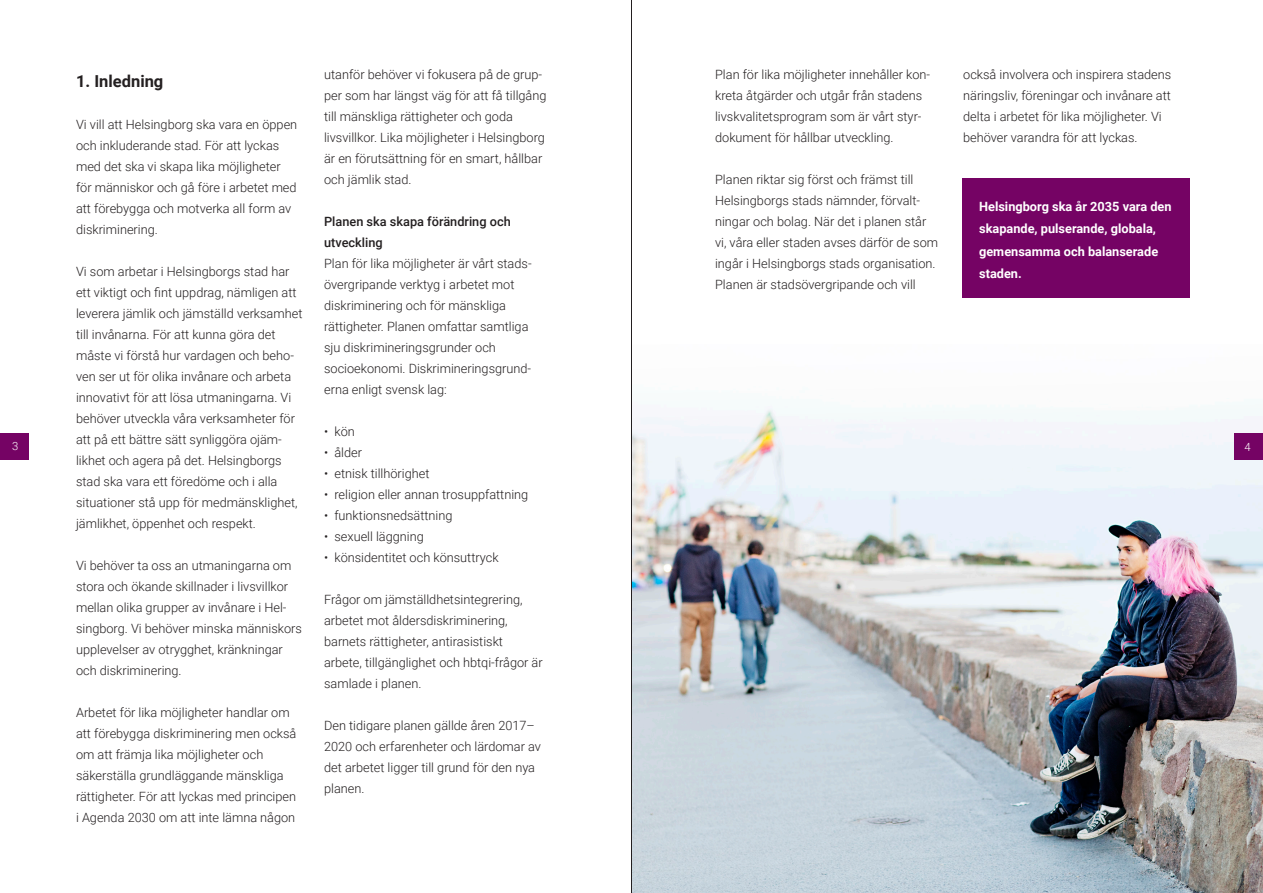
<style>
.page{position:relative;width:1263px;height:893px;background:#fff}
.page>*{position:absolute;margin:0;border:0;box-sizing:border-box;transform-origin:0 0}
.t1{font:700 16.5px "Roboto";color:#231f20}
.t2{font:300 12.75px/21px "Roboto";color:#231f20}
.t3{font:700 12.75px/22.5px "Roboto";color:#fff}
.t4{font:300 11.25px "Roboto";color:#fff}
.s1{font-weight:500}
</style>
<div class="page">
<img style="left:632px;top:408px;width:631px;height:485px">
<div style="left:962px;top:179px;width:228px;height:119px;background:#750364"></div>
<div style="left:1234px;top:433px;width:29px;height:27px;background:#750364"></div>
<div style="left:0;top:433px;width:28px;height:27px;background:#750364"></div>
<hr style="left:631px;top:0;width:1px;height:893px;background:#231f20">
<p class="t2" style="left:715px;top:64px;width:217px">Plan för lika möjligheter innehåller kon&shy;kreta åtgärder och utgår från stadens livskvalitetsprogram som är vårt styr&shy;dokument för hållbar utveckling.</p>
<p class="t2" style="left:715px;top:169px;width:224px">Planen riktar sig först och främst till Helsingborgs stads nämnder, förvalt&shy;ningar och bolag. När det i planen står vi, våra eller staden avses därför de som ingår i Helsingborgs stads organisation.<br>Planen är stadsövergripande och vill</p>
<p class="t2" style="left:963px;top:64px;width:210px">också involvera och inspirera stadens näringsliv, föreningar och invånare att delta i arbetet för lika möjligheter. Vi behöver varandra för att lyckas.</p>
<p class="t2" style="left:324px;top:64px;width:224px">utanför behöver vi fokusera på de grup&shy;per som har längst väg för att få tillgång till mänskliga rättigheter och goda livsvillkor. Lika möjligheter i Helsingborg är en förutsättning för en smart, hållbar och jämlik stad.</p>
<p class="t2" style="left:324px;top:211px;width:208px"><span class="s1">Planen ska skapa förändring och utveckling<br></span>Plan för lika möjligheter är vårt stads&shy;övergripande verktyg i arbetet mot diskriminering och för mänskliga rättigheter. Planen omfattar samtliga sju diskrimineringsgrunder och socioekonomi. Diskrimineringsgrund&shy;erna enligt svensk lag:</p>
<p class="t2" style="left:324px;top:421px;width:32px">• kön</p>
<p class="t2" style="left:324px;top:442px;width:39px">• ålder</p>
<p class="t2" style="left:324px;top:463px;width:107px">• etnisk tillhörighet</p>
<p class="t2" style="left:324px;top:484px;width:206px">• religion eller annan trosuppfattning</p>
<p class="t2" style="left:324px;top:505px;width:130px">• funktionsnedsättning</p>
<p class="t2" style="left:324px;top:526px;width:101px">• sexuell läggning</p>
<p class="t2" style="left:324px;top:547px;width:176px">• könsidentitet och könsuttryck</p>
<p class="t2" style="left:324px;top:589px;width:220px">Frågor om jämställdhetsintegrering, arbetet mot åldersdiskriminering, barnets rättigheter, antirasistiskt arbete, tillgänglighet och hbtqi-frågor är samlade i planen.</p>
<p class="t2" style="left:324px;top:715px;width:218px">Den tidigare planen gällde åren 2017–<br>2020 och erfarenheter och lärdomar av det arbetet ligger till grund för den nya planen.</p>
<p class="t1" style="left:76px;top:69px;width:89px">1. Inledning</p>
<p class="t2" style="left:76px;top:113px;width:223px">Vi vill att Helsingborg ska vara en öppen och inkluderande stad. För att lyckas med det ska vi skapa lika möjligheter för människor och gå före i arbetet med att förebygga och motverka all form av diskriminering.</p>
<p class="t2" style="left:76px;top:260px;width:228px">Vi som arbetar i Helsingborgs stad har ett viktigt och fint uppdrag, nämligen att leverera jämlik och jämställd verksamhet till invånarna. För att kunna göra det måste vi förstå hur vardagen och beho&shy;ven ser ut för olika invånare och arbeta innovativt för att lösa utmaningarna. Vi behöver utveckla våra verksamheter för att på ett bättre sätt synliggöra ojäm&shy;likhet och agera på det. Helsingborgs stad ska vara ett föredöme och i alla situationer stå upp för medmänsklighet, jämlikhet, öppenhet och respekt.</p>
<p class="t2" style="left:76px;top:554px;width:227px">Vi behöver ta oss an utmaningarna om stora och ökande skillnader i livsvillkor mellan olika grupper av invånare i Hel&shy;singborg. Vi behöver minska människors upplevelser av otrygghet, kränkningar och diskriminering.</p>
<p class="t2" style="left:76px;top:701px;width:222px">Arbetet för lika möjligheter handlar om att förebygga diskriminering men också om att främja lika möjligheter och</p>
<p class="t2" style="left:76px;top:764px;width:222px">säkerställa grundläggande mänskliga rättigheter. För att lyckas med principen i Agenda 2030 om att inte lämna någon</p>
<p class="t3" style="left:979px;top:194px;width:194px">Helsingborg ska år 2035 vara den skapande, pulserande, globala, gemensamma och balanserade staden.</p>
<p class="t4" style="left:12px;top:439px;width:8px">3</p>
<p class="t4" style="left:1244px;top:439px;width:8px">4</p>
</div>
